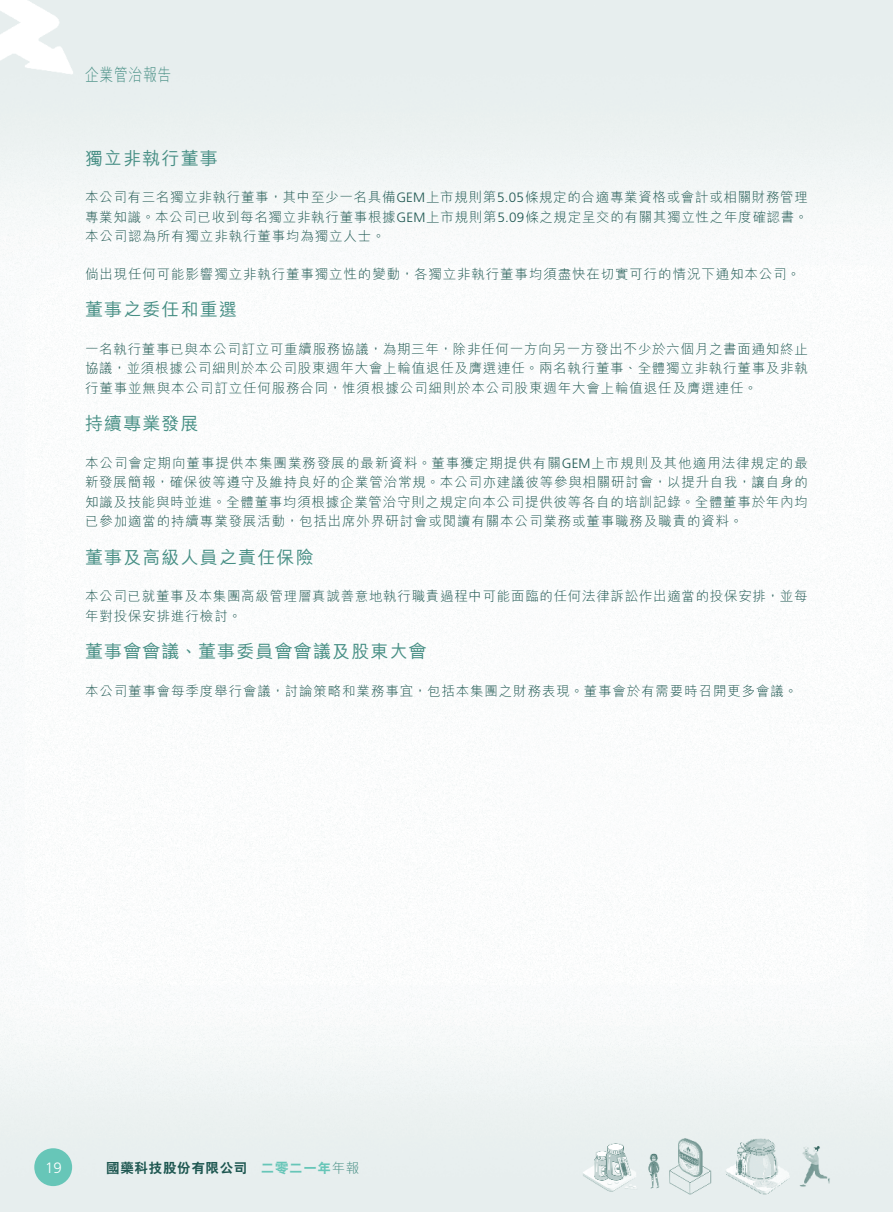
<style>
.page{position:relative;width:893px;height:1212px;background:#fff}
.page>*{position:absolute;margin:0;border:0;box-sizing:border-box;transform-origin:0 0}
._04___H2{font:500 18px "M Hei HK";letter-spacing:.065em;color:#468e84}
.t1{font:300 17.25px "M Hei HK";letter-spacing:.05em;color:#468e84;scale:.8 1}
.t2{font:300 15px "Frutiger LT Std";color:#fff}
._11_P0{font:300 13.5px/19.5px "M Hei HK";letter-spacing:.065em;color:#1d5650;text-align:justify}
.t3{font:800 13.5px "C Hei 2 HK";letter-spacing:.05em;color:#1d5650}
.t4{font:800 13.5px "C Hei 2 HK";letter-spacing:.05em;color:#67c6b8}
.s1{font-family:"Frutiger LT Std"}
.s2{font-family:"M Hei HK";font-weight:300;color:#468e84}
</style>
<div class="page">
<img style="left:0;top:0;width:893px;height:1212px">
<div style="left:34px;top:1148px;width:38px;height:38px;background:#67c6b8;border-radius:50%"></div>
<p class="t1" style="left:85px;top:63px;width:109px">企業管治報告</p>
<p class="_04___H2" style="left:85px;top:145px;width:134px">獨立非執行董事</p>
<p class="_11_P0" style="left:85px;top:187px;width:724px">本公司有三名獨立非執行董事，其中至少一名具備<span class="s1">GEM</span>上市規則第<span class="s1">5.05</span>條規定的合適專業資格或會計或相關財務管理專業知識。本公司已收到每名獨立非執行董事根據<span class="s1">GEM</span>上市規則第<span class="s1">5.09</span>條之規定呈交的有關其獨立性之年度確認書。本公司認為所有獨立非執行董事均為獨立人士。</p>
<p class="_11_P0" style="left:85px;top:264px;width:717px">倘出現任何可能影響獨立非執行董事獨立性的變動，各獨立非執行董事均須盡快在切實可行的情況下通知本公司。</p>
<p class="_04___H2" style="left:85px;top:297px;width:154px">董事之委任和重選</p>
<p class="_11_P0" style="left:85px;top:339px;width:724px">一名執行董事已與本公司訂立可重續服務協議，為期三年，除非任何一方向另一方發出不少於六個月之書面通知終止協議，並須根據公司細則於本公司股東週年大會上輪值退任及膺選連任。兩名執行董事、全體獨立非執行董事及非執行董事並無與本公司訂立任何服務合同，惟須根據公司細則於本公司股東週年大會上輪值退任及膺選連任。</p>
<p class="_04___H2" style="left:85px;top:411px;width:115px">持續專業發展</p>
<p class="_11_P0" style="left:85px;top:453px;width:724px">本公司會定期向董事提供本集團業務發展的最新資料。董事獲定期提供有關<span class="s1">GEM</span>上市規則及其他適用法律規定的最新發展簡報，確保彼等遵守及維持良好的企業管治常規。本公司亦建議彼等參與相關研討會，以提升自我，讓自身的知識及技能與時並進。全體董事均須根據企業管治守則之規定向本公司提供彼等各自的培訓記錄。全體董事於年內均已參加適當的持續專業發展活動，包括出席外界研討會或閱讀有關本公司業務或董事職務及職責的資料。</p>
<p class="_04___H2" style="left:85px;top:544px;width:230px">董事及高級人員之責任保險</p>
<p class="_11_P0" style="left:85px;top:586px;width:724px">本公司已就董事及本集團高級管理層真誠善意地執行職責過程中可能面臨的任何法律訴訟作出適當的投保安排，並每年對投保安排進行檢討。</p>
<p class="_04___H2" style="left:85px;top:639px;width:343px">董事會會議、董事委員會會議及股東大會</p>
<p class="_11_P0" style="left:85px;top:681px;width:714px">本公司董事會每季度舉行會議，討論策略和業務事宜，包括本集團之財務表現。董事會於有需要時召開更多會議。</p>
<p class="t2" style="left:45px;top:1159px;width:18px">19</p>
<p class="t3" style="left:106px;top:1159px;width:143px">國藥科技股份有限公司</p>
<p class="t4" style="left:261px;top:1159px;width:100px">二零二一年<span class="s2">年報</span></p>
</div>
